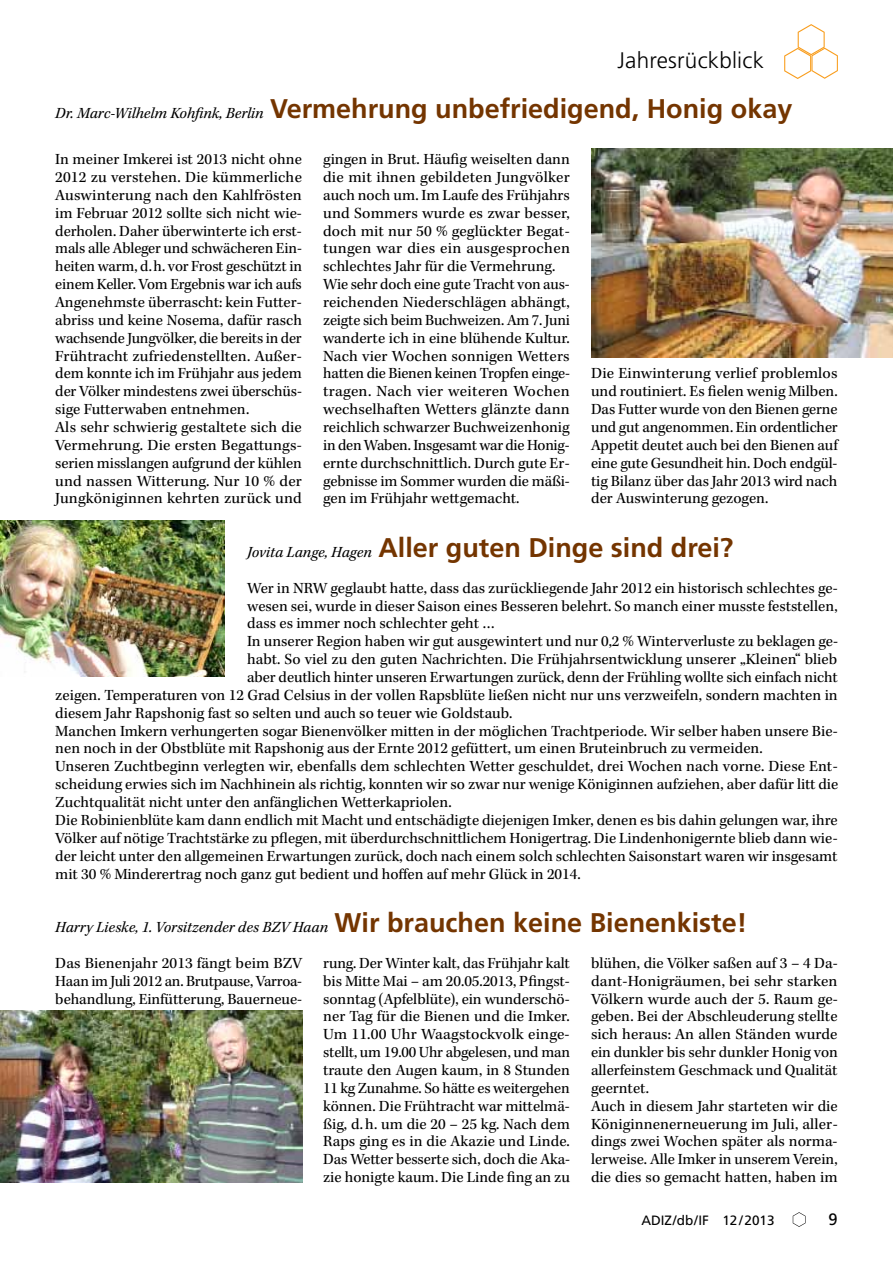
<style>
.page{position:relative;width:893px;height:1263px;background:#fff}
.page>*{position:absolute;margin:0;border:0;box-sizing:border-box;transform-origin:0 0}
.t1{font:700 27px "Frutiger LT Std";color:#743500}
.t2{font:300 22.5px "Frutiger LT Std";letter-spacing:.01em;color:#000}
.t3{font:16.5px "Frutiger LT Std";color:#000}
.t4{font:15.9px/17.9px "Kepler Std";color:#000}
.t5{font:italic 15.9px "Kepler Std";color:#000}
.t6{font:13.5px "Frutiger LT Std";color:#000}
.s1{font-family:"Kepler Std";font-weight:400;font-style:italic;font-size:15.9px;color:#000}
.s2{font-family:"Frutiger LT Std";font-weight:700;font-style:normal;font-size:27px;color:#743500}
</style>
<div class="page">
<svg style="left:793px;top:1212px;width:12px;height:15px"></svg>
<svg style="left:784px;top:24px;width:54px;height:55px"></svg>
<img style="left:591px;top:148px;width:302px;height:209px">
<img style="left:0;top:521px;width:225px;height:156px">
<img style="left:0;top:1011px;width:302px;height:171px">
<h2 class="t2" style="left:617px;top:47px;width:148px">Jahresrückblick</h2>
<h1 class="t1" style="left:55px;top:93px;width:739px"><span class="s1">Dr. Marc-Wilhelm Kohfink, Berlin</span> Vermehrung unbefriedigend, Honig okay</h1>
<p class="t4" style="left:55px;top:151px;width:248px">In meiner Imkerei ist 2013 nicht ohne 2012 zu verstehen. Die kümmerliche Auswinterung nach den Kahlfrösten im Februar 2012 sollte sich nicht wie&shy;derholen. Daher überwinterte ich erst&shy;mals alle Ableger und schwächeren Ein&shy;heiten warm, d.h. vor Frost geschützt in einem Keller. Vom Ergebnis war ich aufs Angenehmste überrascht: kein Futter&shy;abriss und keine Nosema, dafür rasch wachsende Jungvölker, die bereits in der Frühtracht zufriedenstellten. Außer&shy;dem konnte ich im Frühjahr aus jedem der Völker mindestens zwei überschüs&shy;sige Futterwaben entnehmen.<br>Als sehr schwierig gestaltete sich die Vermehrung. Die ersten Begattungs&shy;serien misslangen aufgrund der kühlen und nassen Witterung. Nur 10 % der Jungköniginnen kehrten zurück und</p>
<p class="t4" style="left:323px;top:151px;width:248px">gingen in Brut. Häufig weiselten dann die mit ihnen gebildeten Jungvölker auch noch um. Im Laufe des Frühjahrs und Sommers wurde es zwar besser, doch mit nur 50 % geglückter Begat&shy;tungen war dies ein ausgesprochen schlechtes Jahr für die Vermehrung.<br>Wie sehr doch eine gute Tracht von aus&shy;reichenden Niederschlägen abhängt, zeigte sich beim Buchweizen. Am 7. Juni wanderte ich in eine blühende Kultur.<br>Nach vier Wochen sonnigen Wetters hatten die Bienen keinen Tropfen einge&shy;tragen. Nach vier weiteren Wochen wechselhaften Wetters glänzte dann reichlich schwarzer Buchweizenhonig in den Waben. Insgesamt war die Honig&shy;ernte durchschnittlich. Durch gute Er&shy;gebnisse im Sommer wurden die mäßi&shy;gen im Frühjahr wettgemacht.</p>
<p class="t4" style="left:591px;top:365px;width:248px;text-align:justify">Die Einwinterung verlief problemlos und routiniert. Es fielen wenig Milben.<br>Das Futter wurde von den Bienen gerne und gut angenommen. Ein ordentlicher Appetit deutet auch bei den Bienen auf eine gute Gesundheit hin. Doch endgül&shy;tig Bilanz über das Jahr 2013 wird nach der Auswinterung gezogen.</p>
<h1 class="t1" style="left:247px;top:532px;width:488px"><span class="s1">Jovita Lange, Hagen</span> Aller guten Dinge sind drei?</h1>
<p class="t4" style="left:247px;top:579px;width:592px">Wer in NRW geglaubt hatte, dass das zurückliegende Jahr 2012 ein historisch schlechtes ge-</p>
<p class="t4" style="left:247px;top:597px;width:592px">wesen sei, wurde in dieser Saison eines Besseren belehrt. So manch einer musste feststellen,</p>
<p class="t4" style="left:247px;top:615px;width:249px">dass es immer noch schlechter geht …</p>
<p class="t4" style="left:247px;top:633px;width:592px">In unserer Region haben wir gut ausgewintert und nur 0,2 % Winterverluste zu beklagen ge-</p>
<p class="t4" style="left:247px;top:651px;width:591px">habt. So viel zu den guten Nachrichten. Die Frühjahrsentwicklung unserer „Kleinen“ blieb</p>
<p class="t4" style="left:247px;top:669px;width:592px">aber deutlich hinter unseren Erwartungen zurück, denn der Frühling wollte sich einfach nicht</p>
<p class="t4" style="left:55px;top:687px;width:784px">zeigen. Temperaturen von 12 Grad Celsius in der vollen Rapsblüte ließen nicht nur uns verzweifeln, sondern machten in</p>
<p class="t4" style="left:55px;top:704px;width:459px">diesem Jahr Rapshonig fast so selten und auch so teuer wie Goldstaub.</p>
<p class="t4" style="left:55px;top:722px;width:784px">Manchen Imkern verhungerten sogar Bienenvölker mitten in der möglichen Trachtperiode. Wir selber haben unsere Bie-</p>
<p class="t4" style="left:55px;top:740px;width:709px">nen noch in der Obstblüte mit Rapshonig aus der Ernte 2012 gefüttert, um einen Bruteinbruch zu vermeiden.</p>
<p class="t4" style="left:55px;top:758px;width:784px">Unseren Zuchtbeginn verlegten wir, ebenfalls dem schlechten Wetter geschuldet, drei Wochen nach vorne. Diese Ent-</p>
<p class="t4" style="left:55px;top:776px;width:784px">scheidung erwies sich im Nachhinein als richtig, konnten wir so zwar nur wenige Königinnen aufziehen, aber dafür litt die</p>
<p class="t4" style="left:55px;top:794px;width:398px">Zuchtqualität nicht unter den anfänglichen Wetterkapriolen.</p>
<p class="t4" style="left:55px;top:812px;width:784px">Die Robinienblüte kam dann endlich mit Macht und entschädigte diejenigen Imker, denen es bis dahin gelungen war, ihre</p>
<p class="t4" style="left:55px;top:829px;width:784px">Völker auf nötige Trachtstärke zu pflegen, mit überdurchschnittlichem Honigertrag. Die Lindenhonigernte blieb dann wie-</p>
<p class="t4" style="left:55px;top:847px;width:784px">der leicht unter den allgemeinen Erwartungen zurück, doch nach einem solch schlechten Saisonstart waren wir insgesamt</p>
<p class="t4" style="left:55px;top:865px;width:527px">mit 30 % Minderertrag noch ganz gut bedient und hoffen auf mehr Glück in 2014.</p>
<p class="t5" style="left:55px;top:918px;width:693px">Harry Lieske, 1. Vorsitzender des BZV Haan <span class="s2">Wir brauchen keine Bienenkiste!</span></p>
<p class="t4" style="left:55px;top:954px;width:248px;text-align:justify">Das Bienenjahr 2013 fängt beim BZV Haan im Juli 2012 an. Brutpause, Varroa&shy;behandlung, Einfütterung, Bauerneue-</p>
<p class="t4" style="left:323px;top:954px;width:248px;text-align:justify">rung. Der Winter kalt, das Frühjahr kalt bis Mitte Mai – am 20.05.2013, Pfingst&shy;sonntag (Apfelblüte), ein wunderschö&shy;ner Tag für die Bienen und die Imker.<br>Um 11.00 Uhr Waagstockvolk einge&shy;stellt, um 19.00 Uhr abgelesen, und man traute den Augen kaum, in 8 Stunden 11 kg Zunahme. So hätte es weitergehen können. Die Frühtracht war mittelmä&shy;ßig, d.h. um die 20 – 25 kg. Nach dem Raps ging es in die Akazie und Linde.<br>Das Wetter besserte sich, doch die Aka&shy;zie honigte kaum. Die Linde fing an zu</p>
<p class="t4" style="left:591px;top:954px;width:248px">blühen, die Völker saßen auf 3 – 4 Da&shy;dant-Honigräumen, bei sehr starken Völkern wurde auch der 5. Raum ge&shy;geben. Bei der Abschleuderung stellte sich heraus: An allen Ständen wurde ein dunkler bis sehr dunkler Honig von allerfeinstem Geschmack und Qualität geerntet.<br>Auch in diesem Jahr starteten wir die Königinnenerneuerung im Juli, aller&shy;dings zwei Wochen später als norma&shy;lerweise. Alle Imker in unserem Verein, die dies so gemacht hatten, haben im</p>
<p class="t6" style="left:641px;top:1212px;width:135px">ADIZ/db/IF 12/2013</p>
<p class="t3" style="left:828px;top:1209px;width:11px">9</p>
</div>
